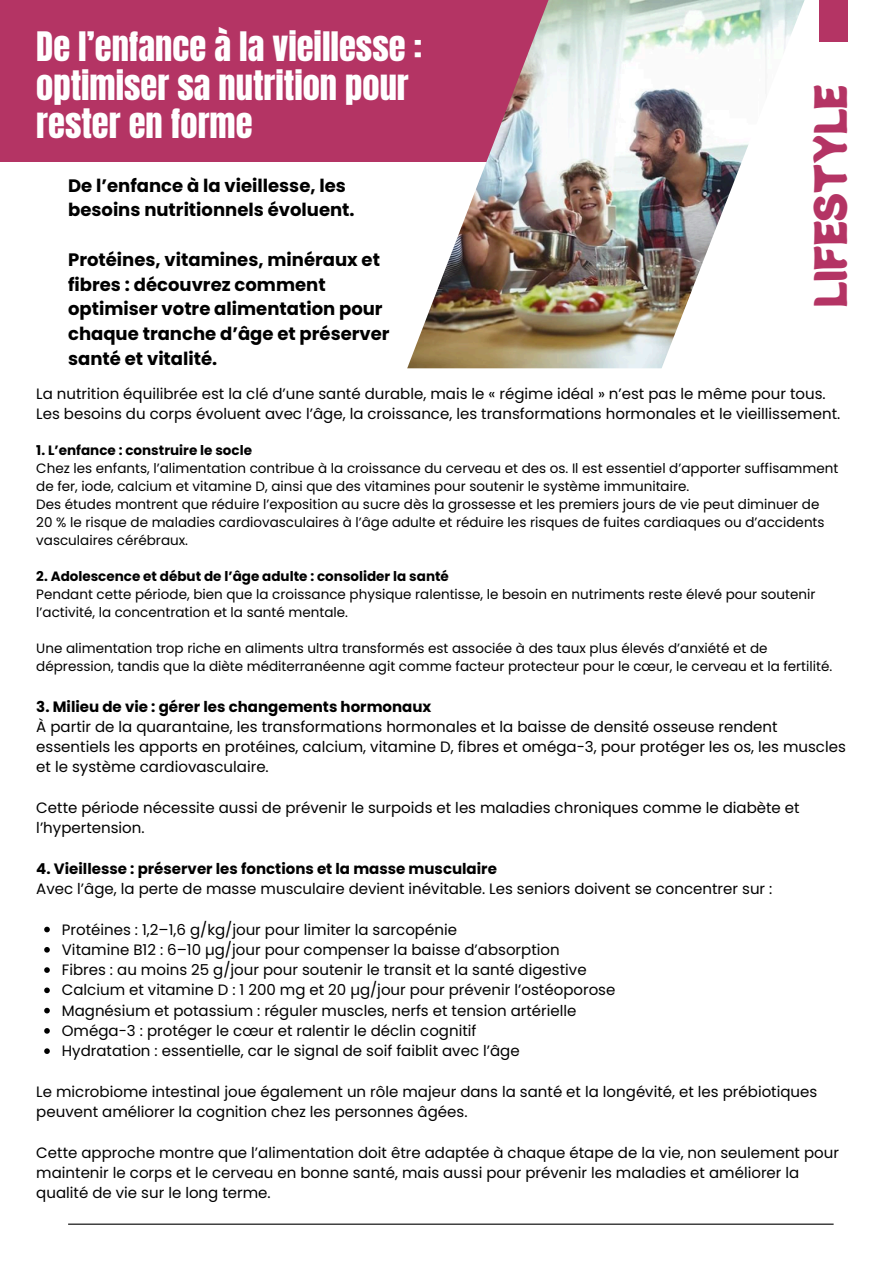
<style>
.page{position:relative;width:894px;height:1264px;background:#fff}
.page>*{position:absolute;margin:0;border:0;box-sizing:border-box;transform-origin:0 0}
.t1{font:41.4px "Potta One";letter-spacing:-.04em;color:#b43464}
.t2{font:34.5px/38.2px "Anton";color:#fff}
.t3{font:700 18px/24.8px "Poppins";color:#000}
.t4{font:15px/20.2px "Poppins";color:#000}
.t5{font:700 15px "Poppins";color:#000}
.t6{font:13.5px/18px "Poppins";color:#000}
.t7{font:700 13.5px "Poppins";color:#000}
</style>
<div class="page">
<hr style="left:68px;top:1223px;width:765px;height:1px;background:#000">
<div style="left:0;top:0;width:734px;height:162px;background:#b43464"></div>
<img style="left:407px;top:0;width:397px;height:368px">
<div style="left:819px;top:0;width:28px;height:41px;background:#b43464"></div>
<svg style="left:44px;top:926px;width:6px;height:6px"></svg>
<svg style="left:44px;top:947px;width:6px;height:5px"></svg>
<svg style="left:44px;top:967px;width:6px;height:5px"></svg>
<svg style="left:44px;top:987px;width:6px;height:6px"></svg>
<svg style="left:44px;top:1007px;width:6px;height:6px"></svg>
<svg style="left:44px;top:1028px;width:6px;height:5px"></svg>
<svg style="left:44px;top:1048px;width:6px;height:5px"></svg>
<h2 class="t2" style="left:36px;top:28px;width:387px">De l’enfance à la vieillesse : optimiser sa nutrition pour rester en forme</h2>
<p class="t3" style="left:68px;top:173px;width:288px">De l’enfance à la vieillesse, les besoins nutritionnels évoluent.</p>
<p class="t3" style="left:68px;top:247px;width:323px">Protéines, vitamines, minéraux et fibres : découvrez comment optimiser votre alimentation pour chaque tranche d’âge et préserver santé et vitalité.</p>
<h1 class="t1" style="left:798px;top:308px;width:226px;rotate:-90deg">LIFESTYLE</h1>
<p class="t4" style="left:36px;top:383px;width:805px">La nutrition équilibrée est la clé d’une santé durable, mais le « régime idéal » n’est pas le même pour tous.<br>Les besoins du corps évoluent avec l’âge, la croissance, les transformations hormonales et le vieillissement.</p>
<p class="t7" style="left:36px;top:441px;width:217px">1. L’enfance : construire le socle</p>
<p class="t6" style="left:36px;top:459px;width:803px">Chez les enfants, l’alimentation contribue à la croissance du cerveau et des os. Il est essentiel d’apporter suffisamment de fer, iode, calcium et vitamine D, ainsi que des vitamines pour soutenir le système immunitaire.<br>Des études montrent que réduire l’exposition au sucre dès la grossesse et les premiers jours de vie peut diminuer de 20 % le risque de maladies cardiovasculaires à l’âge adulte et réduire les risques de fuites cardiaques ou d’accidents vasculaires cérébraux.</p>
<p class="t7" style="left:36px;top:567px;width:414px">2. Adolescence et début de l’âge adulte : consolider la santé</p>
<p class="t6" style="left:36px;top:585px;width:780px">Pendant cette période, bien que la croissance physique ralentisse, le besoin en nutriments reste élevé pour soutenir l’activité, la concentration et la santé mentale.</p>
<p class="t6" style="left:36px;top:639px;width:797px">Une alimentation trop riche en aliments ultra transformés est associée à des taux plus élevés d’anxiété et de dépression, tandis que la diète méditerranéenne agit comme facteur protecteur pour le cœur, le cerveau et la fertilité.</p>
<p class="t5" style="left:36px;top:696px;width:396px">3. Milieu de vie : gérer les changements hormonaux</p>
<p class="t4" style="left:36px;top:716px;width:810px">À partir de la quarantaine, les transformations hormonales et la baisse de densité osseuse rendent essentiels les apports en protéines, calcium, vitamine D, fibres et oméga-3, pour protéger les os, les muscles et le système cardiovasculaire.</p>
<p class="t4" style="left:36px;top:797px;width:764px">Cette période nécessite aussi de prévenir le surpoids et les maladies chroniques comme le diabète et l’hypertension.</p>
<p class="t5" style="left:36px;top:858px;width:462px">4. Vieillesse : préserver les fonctions et la masse musculaire</p>
<p class="t4" style="left:36px;top:878px;width:737px">Avec l’âge, la perte de masse musculaire devient inévitable. Les seniors doivent se concentrer sur :</p>
<p class="t4" style="left:62px;top:919px;width:555px">Protéines : 1,2–1,6 g/kg/jour pour limiter la sarcopénie<br>Vitamine B12 : 6–10 µg/jour pour compenser la baisse d’absorption<br>Fibres : au moins 25 g/jour pour soutenir le transit et la santé digestive Calcium et vitamine D : 1 200 mg et 20 µg/jour pour prévenir l’ostéoporose Magnésium et potassium : réguler muscles, nerfs et tension artérielle Oméga-3 : protéger le cœur et ralentir le déclin cognitif<br>Hydratation : essentielle, car le signal de soif faiblit avec l’âge</p>
<p class="t4" style="left:36px;top:1081px;width:782px">Le microbiome intestinal joue également un rôle majeur dans la santé et la longévité, et les prébiotiques peuvent améliorer la cognition chez les personnes âgées.</p>
<p class="t4" style="left:36px;top:1142px;width:804px">Cette approche montre que l’alimentation doit être adaptée à chaque étape de la vie, non seulement pour maintenir le corps et le cerveau en bonne santé, mais aussi pour prévenir les maladies et améliorer la qualité de vie sur le long terme.</p>
</div>
